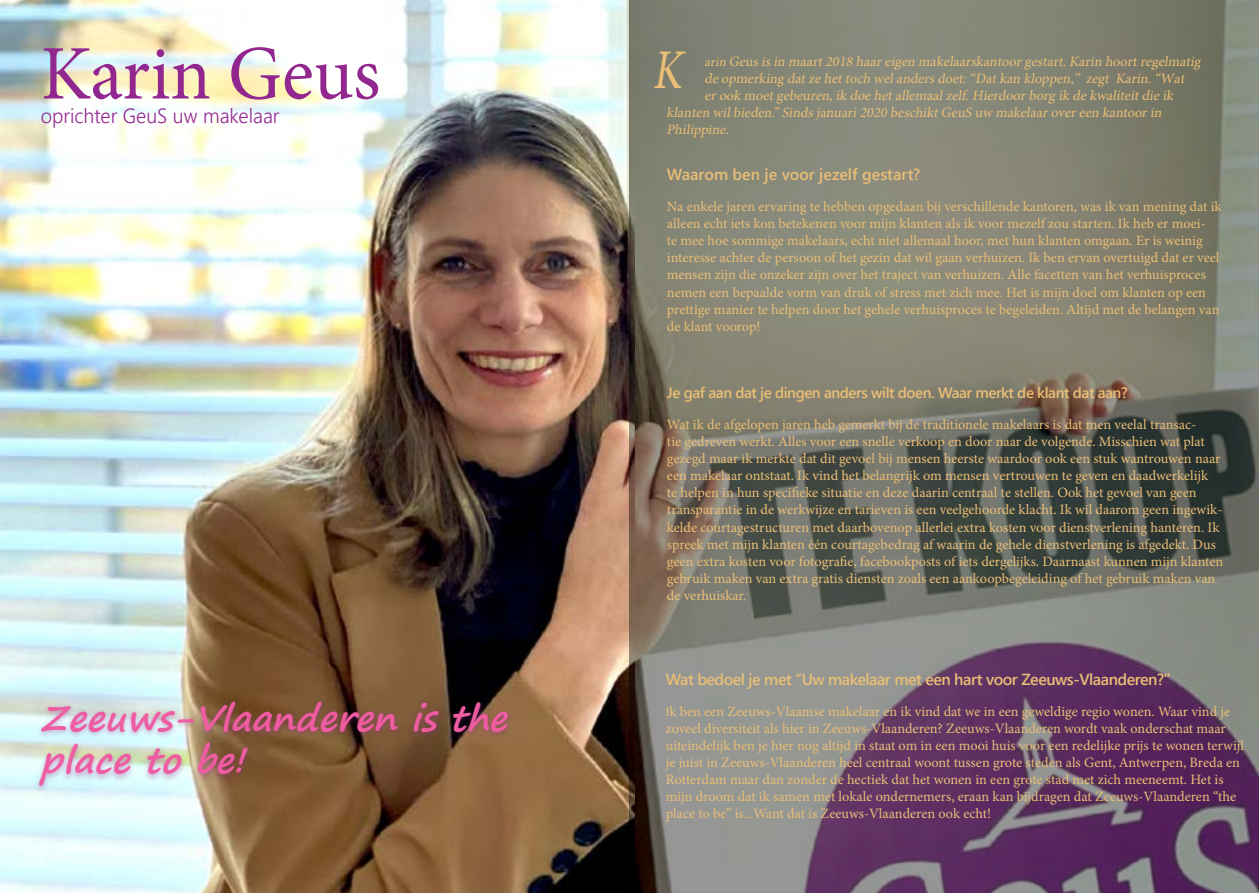
<style>
.page{position:relative;width:1259px;height:893px;background:#fff}
.page>*{position:absolute;margin:0;border:0;box-sizing:border-box;transform-origin:0 0}
.t1{font:77.25px "Minion Pro";color:#92278f}
.t2{font:italic 55.95px "Minion Pro";color:#eabe76;scale:.77 1}
.t3{font:italic 700 35.4px/42.5px "Segoe Print";color:#ef5ca2}
.t4{font:300 20.4px "Segoe UI";color:#92278f}
.t5{font:600 16.05px "Segoe UI";letter-spacing:-.03em;color:#eabe76}
.t6{font:600 16.05px "Segoe UI";color:#eabe76}
.t7{font:600 15.15px "Segoe UI";letter-spacing:-.03em;color:#eabe76}
.t8{font:14.25px/17.1px "Minion Pro";color:#eabe76}
.t9{font:italic 14.25px "Minion Pro";color:#eabe76}
.s1{font-size:13.2px}
.s2{font-family:"Calibri"}
</style>
<div class="page">
<img style="left:0;top:0;width:629px;height:893px">
<div style="left:34px;top:699px;width:480px;height:96px;background:#91288d;opacity:.37"></div>
<svg style="left:629px;top:0;width:630px;height:893px"></svg>
<h1 class="t1" style="left:41px;top:22px;width:341px">Karin Geus</h1>
<h3 class="t4" style="left:41px;top:97px;width:240px">oprichter GeuS uw makelaar</h3>
<h3 class="t3" style="left:41px;top:696px;width:478px">Zeeuws-Vlaanderen is the place to be!</h3>
<h2 class="t2" style="left:652px;top:33px;width:55px">K</h2>
<p class="t9" style="left:704px;top:52px;width:500px"><span class="s1">arin</span> Geusisin maart2018 haareigen makelaarskantoorgestart.Karin hoortregelmatig</p>
<p class="t9" style="left:704px;top:69px;width:484px">de opmerking datze hettoch welandersdoet:“Datkan kloppen,” zegt Karin.“Wat</p>
<p class="t9" style="left:704px;top:86px;width:473px">erook moetgebeuren,ik doe hetallemaalzelf.Hierdoorborg ik de kwaliteitdie ik</p>
<p class="t9" style="left:666px;top:103px;width:500px">klanten wilbieden.” Sindsj anuari2020 beschiktGeuS uw makelaarovereen kantoorin</p>
<p class="t9" style="left:666px;top:120px;width:67px">Philippine.</p>
<p class="t6" style="left:667px;top:159px;width:255px">Waarom ben je voor jezelf gestart?</p>
<p class="t8" style="left:667px;top:198px;width:556px">Na enkele jaren ervaring te hebben opgedaan bij verschillende kantoren, was ik van mening dat ik alleen echt iets kon betekenen voor mijn klanten als ik voor mezelf zou starten. Ik heb er moei-<br>te mee hoe sommige makelaars, echt niet allemaal hoor, met hun klanten omgaan. Er is weinig interesse achter de persoon of het gezin dat wil gaan verhuizen. Ik ben ervan overtuigd dat er veel mensen zijn die onzeker zijn over het traject van verhuizen. Alle facetten van het verhuisproces nemen een bepaalde vorm van druk of stress met zich mee. Het is mijn doel om klanten op een prettige manier te helpen door het gehele verhuisproces te begeleiden. Altijd met de belangen van de klant voorop!</p>
<p class="t7" style="left:667px;top:378px;width:462px">Je gaf aan dat je dingen anders wilt doen. Waar merkt de klant dat aan?</p>
<p class="t8" style="left:667px;top:416px;width:558px">Wat ik de afgelopen jaren heb gemerkt bij de traditionele makelaars is dat men veelal transac-<br>tie gedreven werkt. Alles voor een snelle verkoop en door naar de volgende. Misschien wat plat gezegd maar ik merkte dat dit gevoel bij mensen heerste waardoor ook een stuk wantrouwen naar een makelaar ontstaat. Ik vind het belangrijk om mensen vertrouwen te geven en daadwerkelijk<br>te helpen in hun specifieke situatie en deze daarin centraal te stellen. Ook het gevoel van geen transparantie in de werkwijze en tarieven is een veelgehoorde klacht. Ik wil daarom geen ingewik&shy;kelde courtagestructuren met daarbovenop allerlei extra kosten voor dienstverlening hanteren. Ik spreek met mijn klanten één courtagebedrag af waarin de gehele dienstverlening is afgedekt. Dus geen extra kosten voor fotografie, facebookposts of iets dergelijks. Daarnaast kunnen mijn klanten gebruik maken van extra gratis diensten zoals een aankoopbegeleiding of het gebruik maken van de verhuiskar.</p>
<p class="t5" style="left:666px;top:664px;width:506px">Wat bedoel je met “Uw makelaar met een hart voor Zeeuws-Vlaanderen?”</p>
<p class="t8" style="left:666px;top:703px;width:579px"><span class="s2">I</span>k ben een Zeeuws-Vlaamse makelaar en ik vind dat we in een geweldige regio wonen. Waar vind je zoveel diversiteit als hier in Zeeuws-Vlaanderen? Zeeuws-Vlaanderen wordt vaak onderschat maar uiteindelijk ben je hier nog altijd in staat om in een mooi huis voor een redelijke prijs te wonen terwijl je juist in Zeeuws-Vlaanderen heel centraal woont tussen grote steden als Gent, Antwerpen, Breda en Rotterdam maar dan zonder de hectiek dat het wonen in een grote stad met zich meeneemt. Het is mijn droom dat ik samen met lokale ondernemers, eraan kan bijdragen dat Zeeuws-Vlaanderen “the place to be” is...Want dat is Zeeuws-Vlaanderen ook echt!</p>
</div>
